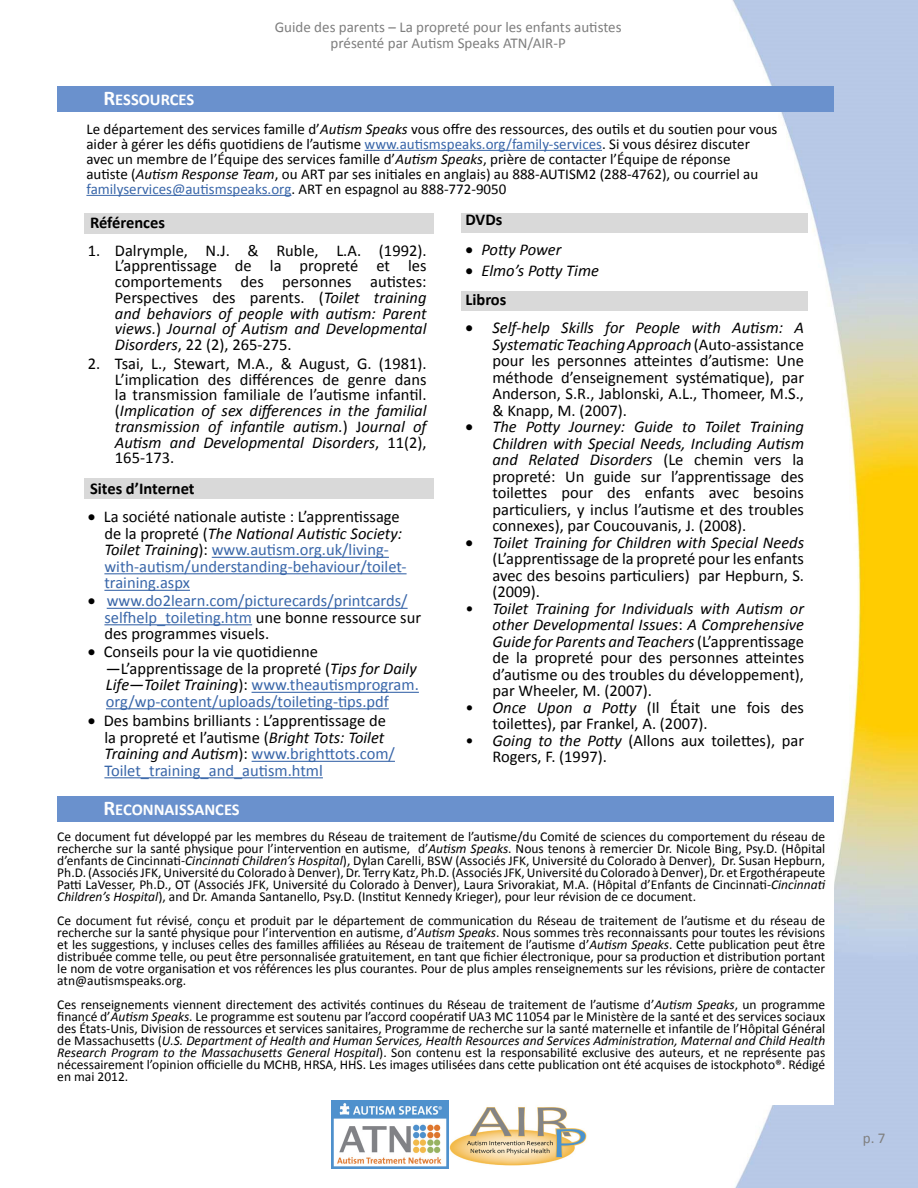
<style>
.page{position:relative;width:918px;height:1188px;background:#fff}
.page>*{position:absolute;margin:0;border:0;box-sizing:border-box;transform-origin:0 0}
.Paragraph_Style47{font:16.5px/16.5px "Calibri";color:#000;text-align:justify}
.Paragraph_Style56{font:16.5px/16.5px "Calibri";color:#000;text-align:justify}
.Paragraph_Style23{font:16.5px/16.5px "Calibri";color:#3966a9}
.Paragraph_Style50{font:16.5px/15.8px "Calibri";color:#000;text-align:justify}
.Paragraph_Style52{font:16.5px/16.5px "Calibri";color:#3966a9}
.Paragraph_Style23-2{font:16.5px/16.5px "Calibri";color:#000}
.Paragraph_Style17{font:700 16.5px "Calibri";color:#fff}
.Paragraph_Style37{font:700 16.5px "Calibri";color:#000}
.Paragraph_Style43{font:italic 16.5px "Calibri";color:#000}
.Paragraph_Style2{font:italic 16.5px "Calibri";color:#000}
.Paragraph_Style43-2{font:700 16.5px "Calibri";color:#000}
.Paragraph_Style38{font:700 16.5px "Calibri";color:#000}
.Paragraph_Style1{font:15px/15px "Calibri";color:#000}
.Paragraph_Style6{font:15px "Calibri";color:#7e7e7e}
.Paragraph_Style1-2{font:15px "Calibri";color:#7f7f7f}
.Paragraph_Style1-3{font:13.5px/12px "Calibri";color:#000;text-align:justify}
.s1{font-size:21px}
.s2{font-style:italic}
.s3{color:#3966a9}
.s4{color:#000}
.s5{font-style:italic;color:#000}
</style>
<div class="page">
<img style="left:84px;top:0;width:834px;height:1188px">
<div style="left:57px;top:803px;width:777px;height:302px;background:#fff"></div>
<div style="left:57px;top:86px;width:777px;height:26px;background:#6a91cd"></div>
<hr style="left:365px;top:150px;width:237px;height:1px;background:#3966a9">
<hr style="left:86px;top:195px;width:205px;height:1px;background:#3966a9">
<div style="left:84px;top:213px;width:350px;height:20px;background:#d9d9d9"></div>
<div style="left:84px;top:479px;width:350px;height:20px;background:#d9d9d9"></div>
<hr style="left:212px;top:557px;width:177px;height:1px;background:#3966a9">
<hr style="left:104px;top:573px;width:303px;height:1px;background:#3966a9">
<hr style="left:104px;top:590px;width:86px;height:1px;background:#3966a9">
<hr style="left:107px;top:608px;width:301px;height:1px;background:#3966a9">
<hr style="left:104px;top:624px;width:148px;height:1px;background:#3966a9">
<hr style="left:252px;top:692px;width:167px;height:1px;background:#3966a9">
<hr style="left:106px;top:708px;width:283px;height:1px;background:#3966a9">
<hr style="left:252px;top:761px;width:143px;height:1px;background:#3966a9">
<hr style="left:104px;top:777px;width:219px;height:1px;background:#3966a9">
<div style="left:462px;top:213px;width:346px;height:19px;background:#d9d9d9"></div>
<div style="left:462px;top:291px;width:346px;height:20px;background:#d9d9d9"></div>
<div style="left:57px;top:796px;width:777px;height:26px;background:#6a91cd"></div>
<img style="left:331px;top:1100px;width:118px;height:69px">
<img style="left:449px;top:1105px;width:139px;height:62px">
<p class="Paragraph_Style6" style="left:275px;top:17px;width:348px">Guide des parents – La propreté pour les enfants autistes</p>
<p class="Paragraph_Style6" style="left:331px;top:34px;width:237px">présenté par Autism Speaks ATN/AIR-P</p>
<p class="Paragraph_Style17" style="left:104px;top:89px;width:92px"><span class="s1">R</span>ESSOURCES</p>
<p class="Paragraph_Style1" style="left:86px;top:121px;width:693px">Le département des services famille d’<span class="s2">Autism Speaks</span> vous offre des ressources, des outils et du soutien pour vous aider à gérer les défis quotidiens de l’autisme <span class="s3">www.autismspeaks.org/family-services</span>. Si vous désirez discuter avec un membre de l’Équipe des services famille d’<span class="s2">Autism Speaks</span>, prière de contacter l’Équipe de réponse<br>autiste (<span class="s2">Autism Response Team</span>, ou ART par ses initiales en anglais) au 888-AUTISM2 (288-4762), ou courriel au <span class="s3">familyservices@autismspeaks.org</span>. ART en espagnol au 888-772-9050</p>
<p class="Paragraph_Style37" style="left:90px;top:212px;width:77px">Références</p>
<p class="Paragraph_Style38" style="left:465px;top:209px;width:38px">DVDs</p>
<p class="Paragraph_Style2" style="left:465px;top:239px;width:98px">• Potty Power</p>
<p class="Paragraph_Style43" style="left:465px;top:260px;width:135px">• Elmo’s Potty Time</p>
<p class="Paragraph_Style43-2" style="left:465px;top:289px;width:43px">Libros</p>
<p class="Paragraph_Style47" style="left:492px;top:320px;width:313px;text-indent:-27px">• <span class="s2">Self-help Skills for People with Autism: A Systematic Teaching Approach</span> (Auto-assistance pour les personnes atteintes d’autisme: Une méthode d’enseignement systématique), par Anderson, S.R., Jablonski, A.L., Thomeer, M.S., &amp; Knapp, M. (2007).</p>
<p class="Paragraph_Style47" style="left:492px;top:419px;width:313px;text-indent:-27px">• <span class="s2">The Potty Journey: Guide to Toilet Training Children with Special Needs, Including Autism and Related Disorders</span> (Le chemin vers la propreté: Un guide sur l’apprentissage des toilettes pour des enfants avec besoins particuliers, y inclus l’autisme et des troubles connexes), par Coucouvanis, J. (2008).</p>
<p class="Paragraph_Style56" style="left:492px;top:534px;width:313px;text-indent:-27px">• <span class="s2">Toilet Training for Children with Special Needs </span>(L’apprentissage de la propreté pour les enfants avec des besoins particuliers) par Hepburn, S. (2009).</p>
<p class="Paragraph_Style56" style="left:492px;top:600px;width:313px;text-indent:-27px">• <span class="s2">Toilet Training for Individuals with Autism or other Developmental Issues</span>: <span class="s2">A Comprehensive Guide for Parents and Teachers</span> (L’apprentissage de la propreté pour des personnes atteintes d’autisme ou des troubles du développement), par Wheeler, M. (2007).</p>
<p class="Paragraph_Style56" style="left:492px;top:699px;width:313px;text-indent:-27px">• <span class="s2">Once Upon a Potty</span> (Il Était une fois des toilettes), par Frankel, A. (2007).</p>
<p class="Paragraph_Style56" style="left:492px;top:732px;width:313px;text-indent:-27px">• <span class="s2">Going to the Potty</span> (Allons aux toilettes), par<br>Rogers, F. (1997).</p>
<p class="Paragraph_Style47" style="left:115px;top:242px;width:313px;line-height:15.8px;text-indent:-27px">1. Dalrymple, N.J. &amp; Ruble, L.A. (1992).<br>L’apprentissage de la propreté et les comportements des personnes autistes:<br>Perspectives des parents. (<span class="s2">Toilet training and behaviors of people with autism: Parent views.</span>) <span class="s2">Journal of Autism and Developmental Disorders</span>, 22 (2), 265-275.</p>
<p class="Paragraph_Style50" style="left:115px;top:356px;width:313px;text-indent:-27px">2. Tsai, L., Stewart, M.A., &amp; August, G. (1981).<br>L’implication des différences de genre dans la transmission familiale de l’autisme infantil. (<span class="s2">Implication of sex differences in the familial transmission of infantile autism.</span>) J<span class="s2">ournal of Autism and Developmental Disorders</span>, 11(2), 165-173.</p>
<p class="Paragraph_Style37" style="left:90px;top:478px;width:106px">Sites d’Internet</p>
<p class="Paragraph_Style23" style="left:104px;top:509px;width:304px;text-indent:-16px"><span class="s4">• La société nationale autiste : L’apprentissage de la propreté (</span><span class="s5">The National Autistic Society:<br>Toilet Training</span><span class="s4">):</span> www.autism.org.uk/living&shy;with-autism/understanding-behaviour/toilet&shy;training.aspx</p>
<p class="Paragraph_Style23" style="left:104px;top:593px;width:318px;text-indent:-16px"><span class="s4">•</span> www.do2learn.com/picturecards/printcards/ selfhelp_toileting.htm <span class="s4">une bonne ressource sur des programmes visuels.</span></p>
<p class="Paragraph_Style52" style="left:106px;top:644px;width:314px;text-indent:-18px"><span class="s4">• Conseils pour la vie quotidienne —L’apprentissage de la propreté (</span><span class="s5">Tips for Daily Life—Toilet Training</span><span class="s4">):</span> www.theautismprogram. org/wp-content/uploads/toileting-tips.pdf</p>
<p class="Paragraph_Style23-2" style="left:104px;top:713px;width:292px;text-indent:-16px">• Des bambins brilliants : L’apprentissage de la propreté et l’autisme (<span class="s2">Bright Tots: Toilet Training and Autism</span>): <span class="s3">www.brighttots.com/ Toilet_training_and_autism.html</span></p>
<p class="Paragraph_Style17" style="left:104px;top:799px;width:138px"><span class="s1">R</span>ECONNAISSANCES</p>
<p class="Paragraph_Style1-3" style="left:57px;top:830px;width:770px">Ce document fut développé par les membres du Réseau de traitement de l’autisme/du Comité de sciences du comportement du réseau de recherche sur la santé physique pour l’intervention en autisme, d’<span class="s2">Autism Speaks</span>. Nous tenons à remercier Dr. Nicole Bing, Psy.D. (Hôpital d’enfants de Cincinnati-<span class="s2">Cincinnati Children’s Hospital</span>), Dylan Carelli, BSW (Associés JFK, Université du Colorado à Denver), Dr. Susan Hepburn, Ph.D. (Associés JFK, Université du Colorado à Denver), Dr. Terry Katz, Ph.D. (Associés JFK, Université du Colorado à Denver), Dr. et Ergothérapeute Patti LaVesser, Ph.D., OT (Associés JFK, Université du Colorado à Denver), Laura Srivorakiat, M.A. (Hôpital d’Enfants de Cincinnati-<span class="s2">Cincinnati Children’s Hospital</span>), and Dr. Amanda Santanello, Psy.D. (Institut Kennedy Krieger), pour leur révision de ce document.</p>
<p class="Paragraph_Style1-3" style="left:57px;top:914px;width:770px">Ce document fut révisé, conçu et produit par le département de communication du Réseau de traitement de l’autisme et du réseau de recherche sur la santé physique pour l’intervention en autisme, d’<span class="s2">Autism Speaks</span>. Nous sommes très reconnaissants pour toutes les révisions et les suggestions, y incluses celles des familles affiliées au Réseau de traitement de l’autisme d’<span class="s2">Autism Speaks</span>. Cette publication peut être distribuée comme telle, ou peut être personnalisée gratuitement, en tant que fichier électronique, pour sa production et distribution portant le nom de votre organisation et vos références les plus courantes. Pour de plus amples renseignements sur les révisions, prière de contacter atn@autismspeaks.org.</p>
<p class="Paragraph_Style1-3" style="left:57px;top:998px;width:770px">Ces renseignements viennent directement des activités continues du Réseau de traitement de l’autisme d’<span class="s2">Autism Speaks</span>, un programme financé d’<span class="s2">Autism Speaks</span>. Le programme est soutenu par l’accord coopératif UA3 MC 11054 par le Ministère de la santé et des services sociaux des États-Unis, Division de ressources et services sanitaires, Programme de recherche sur la santé maternelle et infantile de l’Hôpital Général de Massachusetts (<span class="s2">U.S. Department of Health and Human Services, Health Resources and Services Administration, Maternal and Child Health Research Program to the Massachusetts General Hospital</span>). Son contenu est la responsabilité exclusive des auteurs, et ne représente pas nécessairement l’opinion officielle du MCHB, HRSA, HHS. Les images utilisées dans cette publication ont été acquises de istockphoto®. Rédigé en mai 2012.</p>
<p class="Paragraph_Style1-2" style="left:863px;top:1129px;width:24px">p. 7</p>
</div>
